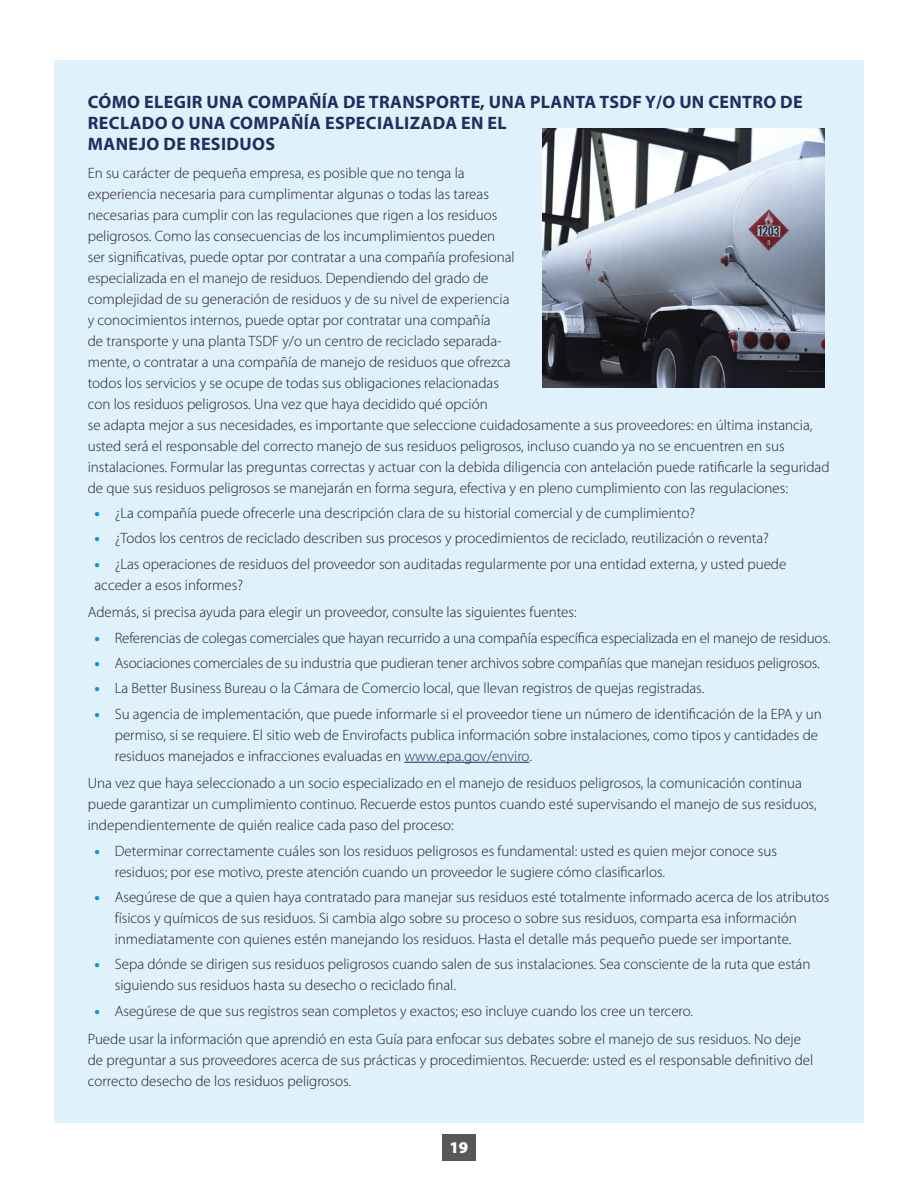
<style>
.page{position:relative;width:918px;height:1188px;background:#fff}
.page>*{position:absolute;margin:0;border:0;box-sizing:border-box;transform-origin:0 0}
.t1{font:700 18px/21px "Myriad Pro";letter-spacing:.02em;color:#1f2e60}
.t2{font:900 16.5px "Myriad Pro";color:#fff}
.t3{font:300 15px/21px "Myriad Pro";color:#231f20}
.s1{font-weight:900;color:#009bd5}
.s2{color:#1f2e60}
</style>
<div class="page">
<div style="left:442px;top:1134px;width:34px;height:27px;background:#57585a"></div>
<div style="left:54px;top:61px;width:810px;height:1062px;background:#dff1fa"></div>
<hr style="left:404px;top:762px;width:125px;height:1px;background:#1f2e60">
<img style="left:542px;top:129px;width:282px;height:259px">
<p class="t1" style="left:88px;top:92px;width:716px">CÓMO ELEGIR UNA COMPAÑÍA DE TRANSPORTE, UNA PLANTA TSDF Y/O UN CENTRO DE<br>RECLADO O UNA COMPAÑÍA ESPECIALIZADA EN EL<br>MANEJO DE RESIDUOS</p>
<p class="t3" style="left:88px;top:163px;width:743px">En su carácter de pequeña empresa, es posible que no tenga la<br>experiencia necesaria para cumplimentar algunas o todas las tareas<br>necesarias para cumplir con las regulaciones que rigen a los residuos<br>peligrosos. Como las consecuencias de los incumplimientos pueden<br>ser significativas, puede optar por contratar a una compañía profesional<br>especializada en el manejo de residuos. Dependiendo del grado de<br>complejidad de su generación de residuos y de su nivel de experiencia<br>y conocimientos internos, puede optar por contratar una compañía<br>de transporte y una planta TSDF y/o un centro de reciclado separada-<br>mente, o contratar a una compañía de manejo de residuos que ofrezca<br>todos los servicios y se ocupe de todas sus obligaciones relacionadas<br>con los residuos peligrosos. Una vez que haya decidido qué opción<br>se adapta mejor a sus necesidades, es importante que seleccione cuidadosamente a sus proveedores: en última instancia, usted será el responsable del correcto manejo de sus residuos peligrosos, incluso cuando ya no se encuentren en sus instalaciones. Formular las preguntas correctas y actuar con la debida diligencia con antelación puede ratificarle la seguridad de que sus residuos peligrosos se manejarán en forma segura, efectiva y en pleno cumplimiento con las regulaciones:</p>
<p class="t3" style="left:94px;top:503px;width:602px"><span class="s1">•</span> ¿La compañía puede ofrecerle una descripción clara de su historial comercial y de cumplimiento?</p>
<p class="t3" style="left:94px;top:528px;width:676px"><span class="s1">•</span> ¿Todos los centros de reciclado describen sus procesos y procedimientos de reciclado, reutilización o reventa?</p>
<p class="t3" style="left:94px;top:553px;width:693px"><span class="s1">•</span> ¿Las operaciones de residuos del proveedor son auditadas regularmente por una entidad externa, y usted puede acceder a esos informes?</p>
<p class="t3" style="left:88px;top:602px;width:490px">Además, si precisa ayuda para elegir un proveedor, consulte las siguientes fuentes:</p>
<p class="t3" style="left:94px;top:628px;width:737px"><span class="s1">•</span> Referencias de colegas comerciales que hayan recurrido a una compañía específica especializada en el manejo de residuos.</p>
<p class="t3" style="left:94px;top:653px;width:727px"><span class="s1">•</span> Asociaciones comerciales de su industria que pudieran tener archivos sobre compañías que manejan residuos peligrosos.</p>
<p class="t3" style="left:94px;top:678px;width:611px"><span class="s1">•</span> La Better Business Bureau o la Cámara de Comercio local, que llevan registros de quejas registradas.</p>
<p class="t3" style="left:115px;top:703px;width:708px;text-indent:-20px"><span class="s1">•</span> Su agencia de implementación, que puede informarle si el proveedor tiene un número de identificación de la EPA y un permiso, si se requiere. El sitio web de Envirofacts publica información sobre instalaciones, como tipos y cantidades de residuos manejados e infracciones evaluadas en <span class="s2">www.epa.gov/enviro</span>.</p>
<p class="t3" style="left:88px;top:773px;width:730px">Una vez que haya seleccionado a un socio especializado en el manejo de residuos peligrosos, la comunicación continua puede garantizar un cumplimiento continuo. Recuerde estos puntos cuando esté supervisando el manejo de sus residuos, independientemente de quién realice cada paso del proceso:</p>
<p class="t3" style="left:115px;top:841px;width:664px;text-indent:-20px"><span class="s1">•</span> Determinar correctamente cuáles son los residuos peligrosos es fundamental: usted es quien mejor conoce sus residuos; por ese motivo, preste atención cuando un proveedor le sugiere cómo clasificarlos.</p>
<p class="t3" style="left:115px;top:887px;width:716px;text-indent:-20px"><span class="s1">•</span> Asegúrese de que a quien haya contratado para manejar sus residuos esté totalmente informado acerca de los atributos físicos y químicos de sus residuos. Si cambia algo sobre su proceso o sobre sus residuos, comparta esa información inmediatamente con quienes estén manejando los residuos. Hasta el detalle más pequeño puede ser importante.</p>
<p class="t3" style="left:115px;top:954px;width:697px;text-indent:-20px"><span class="s1">•</span> Sepa dónde se dirigen sus residuos peligrosos cuando salen de sus instalaciones. Sea consciente de la ruta que están siguiendo sus residuos hasta su desecho o reciclado final.</p>
<p class="t3" style="left:88px;top:997px;width:715px;line-height:27.8px;text-indent:7px"><span class="s1">•</span> Asegúrese de que sus registros sean completos y exactos; eso incluye cuando los cree un tercero.<br>Puede usar la información que aprendió en esta Guía para enfocar sus debates sobre el manejo de sus residuos. No deje</p>
<p class="t3" style="left:88px;top:1049px;width:727px">de preguntar a sus proveedores acerca de sus prácticas y procedimientos. Recuerde: usted es el responsable definitivo del correcto desecho de los residuos peligrosos.</p>
<p class="t2" style="left:450px;top:1138px;width:20px">19</p>
</div>
